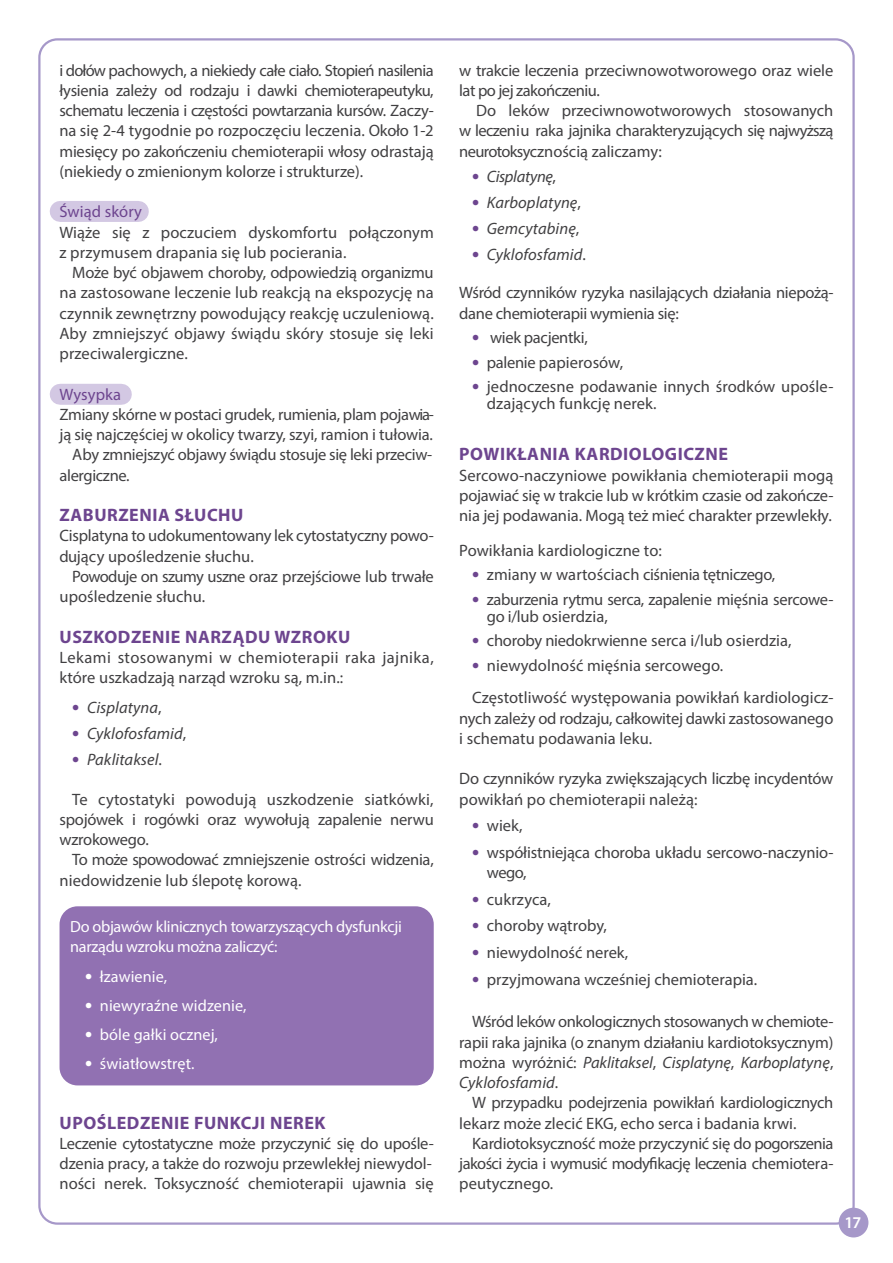
<style>
.page{position:relative;width:893px;height:1263px;background:#fff}
.page>*{position:absolute;margin:0;border:0;box-sizing:border-box;transform-origin:0 0}
.t1{font:700 18px "Myriad Pro";letter-spacing:.03em;color:#6d458f}
.t2{font:16.5px/20.2px "Myriad Pro";letter-spacing:-.005em;color:#414042}
.t3{font:italic 16.5px "Myriad Pro";letter-spacing:.005em;color:#414042}
.t4{font:16.5px/20.2px "Myriad Pro";letter-spacing:.02em;color:#414042}
.t5{font:16.5px "Myriad Pro";letter-spacing:-.025em;color:#414042}
.t6{font:16.5px "Myriad Pro";letter-spacing:.005em;color:#6d458f}
.t7{font:italic 16.5px "Myriad Pro";letter-spacing:-.02em;color:#414042}
.t8{font:600 16.5px "Myriad Pro";color:#fff}
.t9{font:16.2px/20.2px "Myriad Pro";letter-spacing:-.015em;color:#fff}
.t10{font:16.2px "Myriad Pro";letter-spacing:.005em;color:#fff}
.s1{font-weight:700;font-style:normal;font-size:21px;color:#6d458f}
.s2{font-style:normal}
.s3{font-weight:700;font-size:21px}
.s4{font-weight:700;font-size:21px;color:#6d458f}
.s5{font-style:italic}
</style>
<div class="page">
<div style="left:839px;top:1208px;width:29px;height:29px;background:#a698c9;border-radius:50%"></div>
<div style="left:60px;top:906px;width:374px;height:179px;background:#9171b2;border-radius:18px"></div>
<div style="left:60px;top:201px;width:78px;height:21px;background:#d3c8e3"></div>
<div style="left:60px;top:384px;width:61px;height:21px;background:#d3c8e3"></div>
<p class="t2" style="left:60px;top:60px;width:376px;text-align:justify">i dołów pachowych, a niekiedy całe ciało. Stopień nasilenia łysienia zależy od rodzaju i dawki chemioterapeutyku, schematu leczenia i częstości powtarzania kursów. Zaczy&shy;na się 2-4 tygodnie po rozpoczęciu leczenia. Około 1-2 miesięcy po zakończeniu chemioterapii włosy odrastają (niekiedy o zmienionym kolorze i strukturze).</p>
<p class="t6" style="left:60px;top:202px;width:84px">Świąd skóry</p>
<p class="t2" style="left:60px;top:222px;width:376px">Wiąże się z poczuciem dyskomfortu połączonym z przymusem drapania się lub pocierania.</p>
<p class="t2" style="left:60px;top:262px;width:376px;text-align:justify;text-indent:13px">Może być objawem choroby, odpowiedzią organizmu na zastosowane leczenie lub reakcją na ekspozycję na czynnik zewnętrzny powodujący reakcję uczuleniową.<br>Aby zmniejszyć objawy świądu skóry stosuje się leki przeciwalergiczne.</p>
<p class="t6" style="left:60px;top:384px;width:63px">Wysypka</p>
<p class="t2" style="left:60px;top:404px;width:376px">Zmiany skórne w postaci grudek, rumienia, plam pojawia-</p>
<p class="t2" style="left:60px;top:424px;width:375px">ją się najczęściej w okolicy twarzy, szyi, ramion i tułowia.</p>
<p class="t2" style="left:72px;top:444px;width:361px">Aby zmniejszyć objawy świądu stosuje się leki przeciw-</p>
<p class="t2" style="left:60px;top:465px;width:72px">alergiczne.</p>
<p class="t1" style="left:60px;top:503px;width:185px">ZABURZENIA SŁUCHU</p>
<p class="t2" style="left:60px;top:525px;width:376px">Cisplatyna to udokumentowany lek cytostatyczny powo&shy;dujący upośledzenie słuchu.</p>
<p class="t2" style="left:60px;top:566px;width:376px;text-indent:13px">Powoduje on szumy uszne oraz przejściowe lub trwałe upośledzenie słuchu.</p>
<p class="t1" style="left:60px;top:625px;width:292px">USZKODZENIE NARZĄDU WZROKU</p>
<p class="t4" style="left:60px;top:647px;width:376px">Lekami stosowanymi w chemioterapii raka jajnika, które uszkadzają narząd wzroku są, m.in.:</p>
<p class="t3" style="left:72px;top:697px;width:91px"><span class="s1">•</span> Cisplatyna<span class="s2">,</span></p>
<p class="t3" style="left:72px;top:723px;width:115px"><span class="s1">•</span> Cyklofosfamid<span class="s2">,</span></p>
<p class="t3" style="left:72px;top:749px;width:91px"><span class="s1">•</span> Paklitaksel<span class="s2">.</span></p>
<p class="t2" style="left:60px;top:789px;width:376px;text-align:justify;text-indent:13px">Te cytostatyki powodują uszkodzenie siatkówki, spojówek i rogówki oraz wywołują zapalenie nerwu wzrokowego.</p>
<p class="t2" style="left:60px;top:849px;width:376px;text-indent:13px">To może spowodować zmniejszenie ostrości widzenia, niedowidzenie lub ślepotę korową.</p>
<p class="t9" style="left:70px;top:916px;width:333px">Do objawów klinicznych towarzyszących dysfunkcji narządu wzroku można zaliczyć:</p>
<p class="t10" style="left:85px;top:966px;width:84px"><span class="s3">•</span> łzawienie,</p>
<p class="t10" style="left:85px;top:995px;width:163px"><span class="s3">•</span> niewyraźne widzenie,</p>
<p class="t10" style="left:85px;top:1024px;width:134px"><span class="s3">•</span> bóle gałki ocznej,</p>
<p class="t10" style="left:85px;top:1053px;width:111px"><span class="s3">•</span> światłowstręt.</p>
<p class="t1" style="left:60px;top:1111px;width:268px">UPOŚLEDZENIE FUNKCJI NEREK</p>
<p class="t2" style="left:60px;top:1133px;width:376px;text-align:justify">Leczenie cytostatyczne może przyczynić się do upośle&shy;dzenia pracy, a także do rozwoju przewlekłej niewydol&shy;ności nerek. Toksyczność chemioterapii ujawnia się</p>
<p class="t2" style="left:459px;top:60px;width:376px">w trakcie leczenia przeciwnowotworowego oraz wiele lat po jej zakończeniu.</p>
<p class="t2" style="left:459px;top:100px;width:376px;text-align:justify;text-indent:17px">Do leków przeciwnowotworowych stosowanych w leczeniu raka jajnika charakteryzujących się najwyższą neurotoksycznością zaliczamy:</p>
<p class="t7" style="left:472px;top:167px;width:86px"><span class="s1">•</span> Cisplatynę<span class="s2">,</span></p>
<p class="t3" style="left:472px;top:192px;width:110px"><span class="s1">•</span> Karboplatynę<span class="s2">,</span></p>
<p class="t3" style="left:472px;top:218px;width:109px"><span class="s1">•</span> Gemcytabinę<span class="s2">,</span></p>
<p class="t3" style="left:472px;top:244px;width:115px"><span class="s1">•</span> Cyklofosfamid<span class="s2">.</span></p>
<p class="t2" style="left:459px;top:282px;width:376px">Wśród czynników ryzyka nasilających działania niepożą&shy;dane chemioterapii wymienia się:</p>
<p class="t2" style="left:472px;top:327px;width:117px"><span class="s4">•</span> wiek pacjentki,</p>
<p class="t2" style="left:472px;top:352px;width:153px"><span class="s4">•</span> palenie papierosów,</p>
<p class="t2" style="left:487px;top:378px;width:348px;line-height:17.2px;text-indent:-15px"><span class="s4">•</span> jednoczesne podawanie innych środków upośle&shy;dzających funkcję nerek.</p>
<p class="t1" style="left:459px;top:442px;width:270px">POWIKŁANIA KARDIOLOGICZNE</p>
<p class="t2" style="left:459px;top:465px;width:376px;text-align:justify">Sercowo-naczyniowe powikłania chemioterapii mogą pojawiać się w trakcie lub w krótkim czasie od zakończe&shy;nia jej podawania. Mogą też mieć charakter przewlekły.</p>
<p class="t2" style="left:459px;top:540px;width:204px">Powikłania kardiologiczne to:</p>
<p class="t5" style="left:472px;top:564px;width:305px"><span class="s4">•</span> zmiany w wartościach ciśnienia tętniczego,</p>
<p class="t2" style="left:487px;top:590px;width:348px;line-height:17.2px;text-indent:-15px"><span class="s4">•</span> zaburzenia rytmu serca, zapalenie mięśnia sercowe&shy;go i/lub osierdzia,</p>
<p class="t2" style="left:472px;top:630px;width:321px"><span class="s4">•</span> choroby niedokrwienne serca i/lub osierdzia,</p>
<p class="t2" style="left:472px;top:649px;width:363px;line-height:32.5px"><span class="s4">•</span> niewydolność mięśnia sercowego.<br>Częstotliwość występowania powikłań kardiologicz-</p>
<p class="t2" style="left:459px;top:708px;width:376px">nych zależy od rodzaju, całkowitej dawki zastosowanego i schematu podawania leku.</p>
<p class="t2" style="left:459px;top:768px;width:376px">Do czynników ryzyka zwiększających liczbę incydentów powikłań po chemioterapii należą:</p>
<p class="t2" style="left:472px;top:815px;width:52px"><span class="s4">•</span> wiek,</p>
<p class="t2" style="left:487px;top:842px;width:348px;text-indent:-15px"><span class="s4">•</span> współistniejąca choroba układu sercowo-naczynio&shy;wego,</p>
<p class="t2" style="left:472px;top:889px;width:80px"><span class="s4">•</span> cukrzyca,</p>
<p class="t2" style="left:472px;top:915px;width:136px"><span class="s4">•</span> choroby wątroby,</p>
<p class="t2" style="left:472px;top:942px;width:158px"><span class="s4">•</span> niewydolność nerek,</p>
<p class="t2" style="left:472px;top:969px;width:287px"><span class="s4">•</span> przyjmowana wcześniej chemioterapia.</p>
<p class="t2" style="left:459px;top:1011px;width:376px;text-align:justify;text-indent:13px">Wśród leków onkologicznych stosowanych w chemiote&shy;rapii raka jajnika (o znanym działaniu kardiotoksycznym) można wyróżnić: <span class="s5">Paklitaksel</span>, <span class="s5">Cisplatynę</span>, <span class="s5">Karboplatynę</span>, <span class="s5">Cyklofosfamid</span>.</p>
<p class="t2" style="left:459px;top:1092px;width:376px;text-indent:13px">W przypadku podejrzenia powikłań kardiologicznych lekarz może zlecić EKG, echo serca i badania krwi.</p>
<p class="t2" style="left:459px;top:1133px;width:376px;text-align:justify;text-indent:13px">Kardiotoksyczność może przyczynić się do pogorszenia jakości życia i wymusić modyfikację leczenia chemiotera&shy;peutycznego.</p>
<p class="t8" style="left:844px;top:1212px;width:18px">17</p>
</div>
